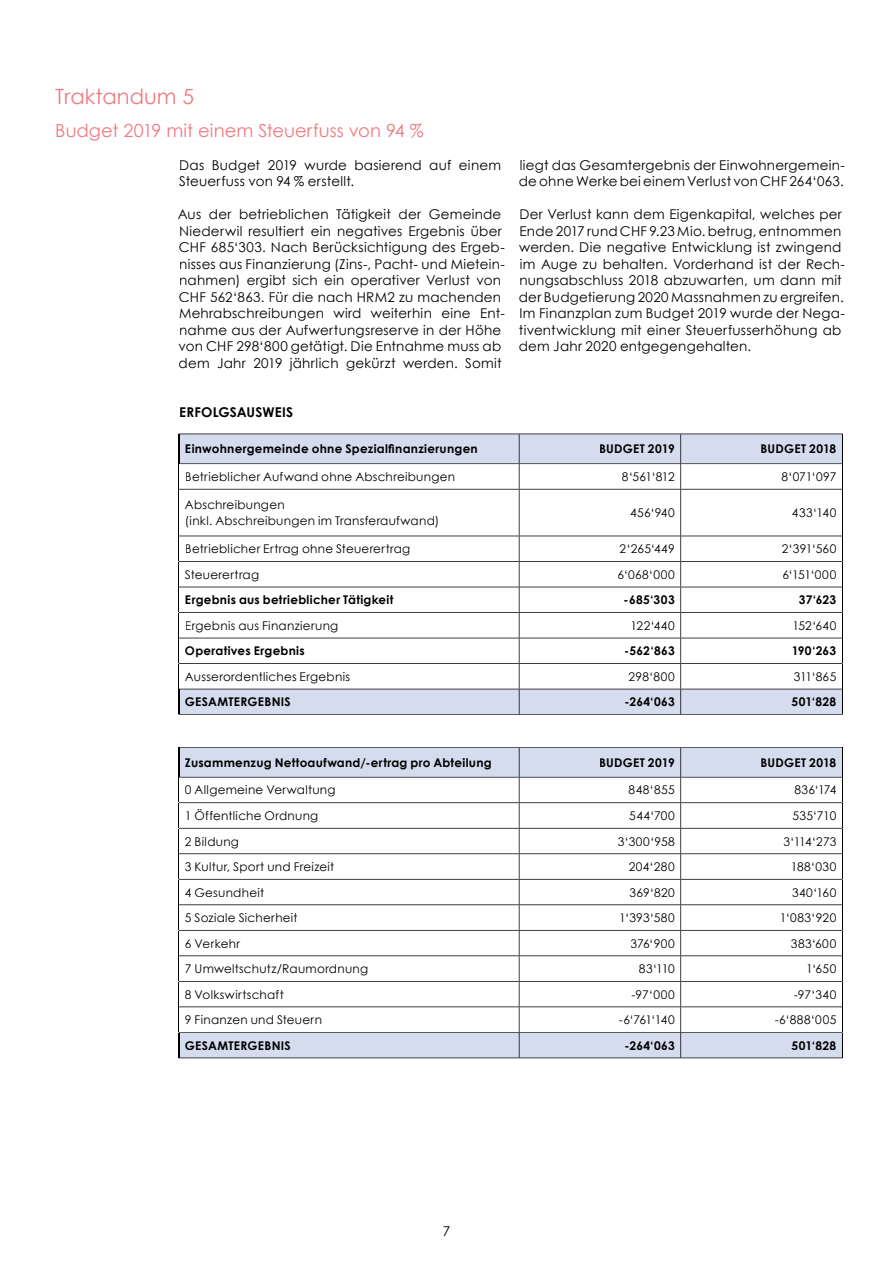
<style>
.page{position:relative;width:893px;height:1263px;background:#fff}
.page>*{position:absolute;margin:0;border:0;box-sizing:border-box;transform-origin:0 0}
.t1{font:21px "Century Gothic";color:#ef7a80}
.t2{font:18px "Century Gothic";color:#ef7a80}
.t3{font:13.5px/16.5px "Century Gothic";letter-spacing:.015em;color:#000}
.t4{font:700 13.5px "Century Gothic";letter-spacing:.01em;color:#000}
.t5{font:12px/16.5px "Century Gothic";letter-spacing:.02em;color:#000}
.t6{font:700 12px "Century Gothic";letter-spacing:.02em;color:#000}
</style>
<div class="page">
<svg style="left:179px;top:434px;width:664px;height:281px"></svg>
<div style="left:186px;top:444px;width:291px;height:12px;background:#d4dcee"></div>
<div style="left:600px;top:444px;width:74px;height:9px;background:#d4dcee"></div>
<div style="left:761px;top:444px;width:75px;height:9px;background:#d4dcee"></div>
<div style="left:186px;top:697px;width:104px;height:9px;background:#d4dcee"></div>
<div style="left:626px;top:697px;width:48px;height:9px;background:#d4dcee"></div>
<div style="left:792px;top:697px;width:44px;height:9px;background:#d4dcee"></div>
<svg style="left:179px;top:747px;width:664px;height:311px"></svg>
<div style="left:185px;top:758px;width:306px;height:11px;background:#d4dcee"></div>
<div style="left:600px;top:758px;width:74px;height:9px;background:#d4dcee"></div>
<div style="left:761px;top:758px;width:75px;height:9px;background:#d4dcee"></div>
<div style="left:186px;top:1041px;width:104px;height:9px;background:#d4dcee"></div>
<div style="left:626px;top:1041px;width:48px;height:9px;background:#d4dcee"></div>
<div style="left:792px;top:1041px;width:44px;height:9px;background:#d4dcee"></div>
<h1 class="t1" style="left:55px;top:81px;width:140px">Traktandum 5</h1>
<h2 class="t2" style="left:55px;top:117px;width:370px">Budget 2019 mit einem Steuerfuss von 94 %</h2>
<p class="t3" style="left:179px;top:156px;width:323px">Das Budget 2019 wurde basierend auf einem<br>Steuerfuss von 94 % erstellt.</p>
<p class="t3" style="left:178px;top:206px;width:329px">Aus der betrieblichen Tätigkeit der Gemeinde Niederwil resultiert ein negatives Ergebnis über CHF 685‘303. Nach Berücksichtigung des Ergeb&shy;nisses aus Finanzierung (Zins-, Pacht- und Mietein&shy;nahmen) ergibt sich ein operativer Verlust von CHF 562‘863. Für die nach HRM2 zu machenden Mehrabschreibungen wird weiterhin eine Ent&shy;nahme aus der Aufwertungsreserve in der Höhe von CHF 298‘800 getätigt. Die Entnahme muss ab dem Jahr 2019 jährlich gekürzt werden. Somit</p>
<p class="t4" style="left:179px;top:402px;width:115px">ERFOLGSAUSWEIS</p>
<p class="t3" style="left:519px;top:156px;width:328px">liegt das Gesamtergebnis der Einwohnergemein&shy;de ohne Werke bei einem Verlust von CHF 264‘063.</p>
<p class="t3" style="left:519px;top:206px;width:328px">Der Verlust kann dem Eigenkapital, welches per Ende 2017 rund CHF 9.23 Mio. betrug, entnommen werden. Die negative Entwicklung ist zwingend im Auge zu behalten. Vorderhand ist der Rech&shy;nungsabschluss 2018 abzuwarten, um dann mit der Budgetierung 2020 Massnahmen zu ergreifen.<br>Im Finanzplan zum Budget 2019 wurde der Nega&shy;tiventwicklung mit einer Steuerfusserhöhung ab dem Jahr 2020 entgegengehalten.</p>
<p class="t6" style="left:185px;top:440px;width:294px">Einwohnergemeinde ohne Spezialfinanzierungen</p>
<p class="t6" style="left:599px;top:440px;width:77px">BUDGET 2019</p>
<p class="t6" style="left:760px;top:440px;width:77px">BUDGET 2018</p>
<p class="t5" style="left:185px;top:468px;width:272px">Betrieblicher Aufwand ohne Abschreibungen</p>
<p class="t5" style="left:622px;top:468px;width:54px">8‘561‘812</p>
<p class="t5" style="left:781px;top:468px;width:56px">8‘071‘097</p>
<p class="t5" style="left:185px;top:496px;width:256px">Abschreibungen<br>(inkl. Abschreibungen im Transferaufwand)</p>
<p class="t5" style="left:630px;top:504px;width:46px">456‘940</p>
<p class="t5" style="left:792px;top:504px;width:46px">433‘140</p>
<p class="t5" style="left:185px;top:540px;width:227px">Betrieblicher Ertrag ohne Steuerertrag</p>
<p class="t5" style="left:620px;top:540px;width:57px">2‘265‘449</p>
<p class="t5" style="left:782px;top:540px;width:56px">2‘391‘560</p>
<p class="t5" style="left:185px;top:566px;width:76px">Steuerertrag</p>
<p class="t5" style="left:618px;top:566px;width:59px">6‘068‘000</p>
<p class="t5" style="left:782px;top:566px;width:55px">6‘151‘000</p>
<p class="t6" style="left:185px;top:591px;width:210px">Ergebnis aus betrieblicher Tätigkeit</p>
<p class="t6" style="left:624px;top:591px;width:53px">-685‘303</p>
<p class="t6" style="left:799px;top:591px;width:39px">37‘623</p>
<p class="t5" style="left:185px;top:617px;width:155px">Ergebnis aus Finanzierung</p>
<p class="t5" style="left:631px;top:617px;width:46px">122‘440</p>
<p class="t5" style="left:792px;top:617px;width:45px">152‘640</p>
<p class="t6" style="left:185px;top:642px;width:121px">Operatives Ergebnis</p>
<p class="t6" style="left:624px;top:642px;width:52px">-562‘863</p>
<p class="t6" style="left:792px;top:642px;width:46px">190‘263</p>
<p class="t5" style="left:185px;top:668px;width:167px">Ausserordentliches Ergebnis</p>
<p class="t5" style="left:629px;top:668px;width:48px">298‘800</p>
<p class="t5" style="left:794px;top:668px;width:44px">311‘865</p>
<p class="t6" style="left:185px;top:693px;width:107px">GESAMTERGEBNIS</p>
<p class="t6" style="left:625px;top:693px;width:52px">-264‘063</p>
<p class="t6" style="left:791px;top:693px;width:46px">501‘828</p>
<p class="t6" style="left:185px;top:753px;width:308px">Zusammenzug Nettoaufwand/-ertrag pro Abteilung</p>
<p class="t6" style="left:599px;top:753px;width:77px">BUDGET 2019</p>
<p class="t6" style="left:760px;top:753px;width:77px">BUDGET 2018</p>
<p class="t5" style="left:185px;top:782px;width:152px">0 Allgemeine Verwaltung</p>
<p class="t5" style="left:629px;top:782px;width:48px">848‘855</p>
<p class="t5" style="left:794px;top:782px;width:43px">836‘174</p>
<p class="t5" style="left:185px;top:807px;width:135px">1 Öffentliche Ordnung</p>
<p class="t5" style="left:629px;top:807px;width:47px">544‘700</p>
<p class="t5" style="left:792px;top:807px;width:45px">535‘710</p>
<p class="t5" style="left:185px;top:833px;width:56px">2 Bildung</p>
<p class="t5" style="left:618px;top:833px;width:58px">3‘300‘958</p>
<p class="t5" style="left:783px;top:833px;width:54px">3‘114‘273</p>
<p class="t5" style="left:185px;top:858px;width:151px">3 Kultur, Sport und Freizeit</p>
<p class="t5" style="left:629px;top:858px;width:47px">204‘280</p>
<p class="t5" style="left:791px;top:858px;width:47px">188‘030</p>
<p class="t5" style="left:185px;top:884px;width:81px">4 Gesundheit</p>
<p class="t5" style="left:629px;top:884px;width:47px">369‘820</p>
<p class="t5" style="left:792px;top:884px;width:46px">340‘160</p>
<p class="t5" style="left:185px;top:909px;width:114px">5 Soziale Sicherheit</p>
<p class="t5" style="left:619px;top:909px;width:57px">1‘393‘580</p>
<p class="t5" style="left:780px;top:909px;width:58px">1‘083‘920</p>
<p class="t5" style="left:185px;top:935px;width:57px">6 Verkehr</p>
<p class="t5" style="left:631px;top:935px;width:46px">376‘900</p>
<p class="t5" style="left:791px;top:935px;width:47px">383‘600</p>
<p class="t5" style="left:185px;top:960px;width:185px">7 Umweltschutz/Raumordnung</p>
<p class="t5" style="left:639px;top:960px;width:37px">83‘110</p>
<p class="t5" style="left:806px;top:960px;width:32px">1‘650</p>
<p class="t5" style="left:185px;top:986px;width:100px">8 Volkswirtschaft</p>
<p class="t5" style="left:631px;top:986px;width:45px">-97‘000</p>
<p class="t5" style="left:794px;top:986px;width:44px">-97‘340</p>
<p class="t5" style="left:185px;top:1011px;width:139px">9 Finanzen und Steuern</p>
<p class="t5" style="left:619px;top:1011px;width:57px">-6‘761‘140</p>
<p class="t5" style="left:775px;top:1011px;width:63px">-6‘888‘005</p>
<p class="t6" style="left:185px;top:1036px;width:107px">GESAMTERGEBNIS</p>
<p class="t6" style="left:625px;top:1036px;width:52px">-264‘063</p>
<p class="t6" style="left:791px;top:1036px;width:46px">501‘828</p>
<p class="t3" style="left:443px;top:1223px;width:9px">7</p>
</div>
